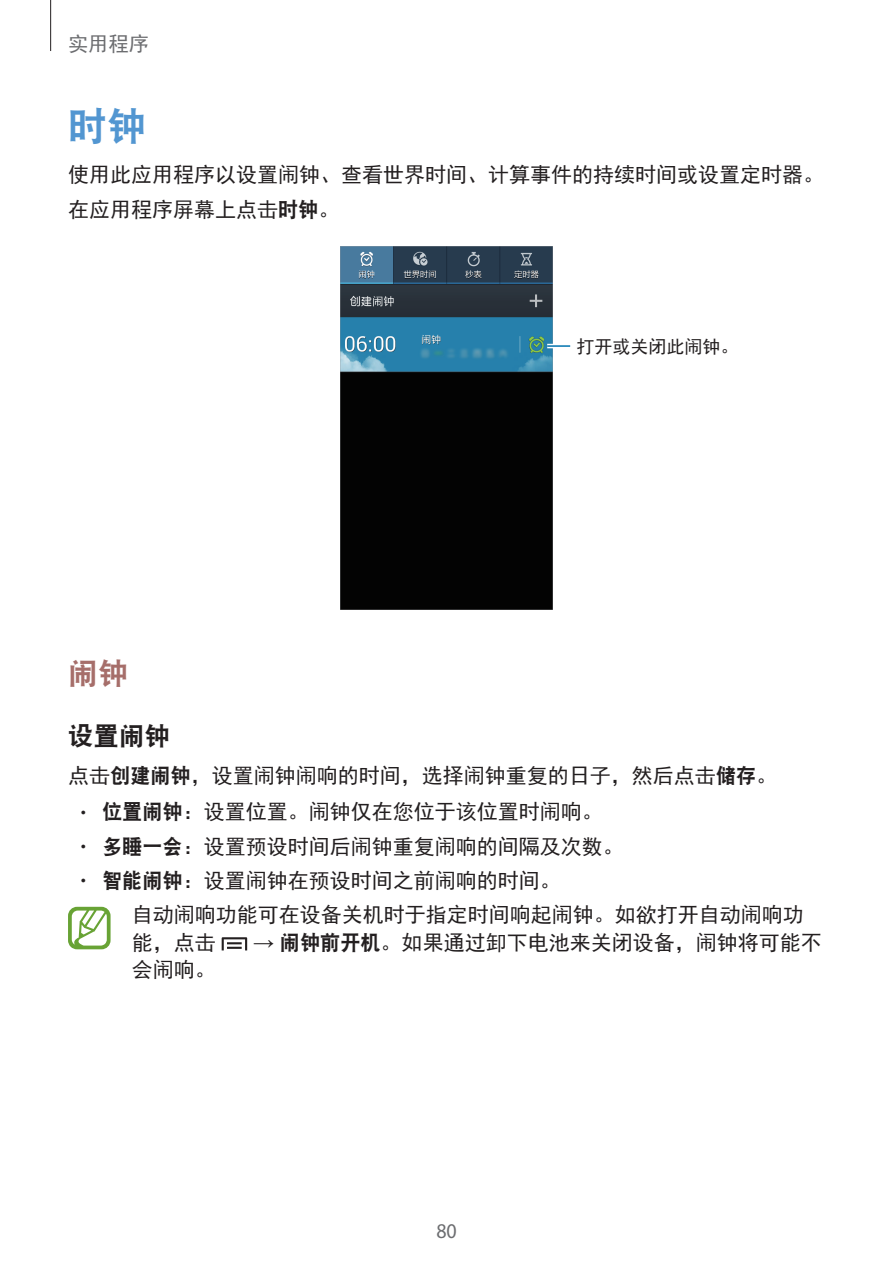
<style>
.page{position:relative;width:893px;height:1263px;background:#fff}
.page>*{position:absolute;margin:0;border:0;box-sizing:border-box;transform-origin:0 0}
.t1{font:39px "DF Hei W9";color:#5296d1}
.t2{font:30px "DF Hei W9";color:#a66e6a}
.t3{font:25.5px "DF Hei W9";color:#231f20}
.t4{font:21px/34.2px "Sim Hei";color:#231f20}
.t5{font:21px "Myriad Pro";color:#6c6d70;scale:.95 1}
.t6{font:20.25px "Sim Hei";color:#6c6d70}
.t7{font:18px "Sim Hei";color:#231f20}
.s1{font-family:"DF Hei W9"}
.s2{font-family:"Myriad Pro";font-weight:300}
.s3{font-family:"Arial"}
</style>
<div class="page">
<hr style="left:50px;top:0;width:1px;height:51px;background:#231f20">
<img style="left:340px;top:246px;width:213px;height:363px">
<hr style="left:547px;top:344px;width:23px;height:4px;background:#fff">
<hr style="left:547px;top:345px;width:23px;height:2px;background:#0073ae">
<svg style="left:68px;top:907px;width:43px;height:42px"></svg>
<svg style="left:222px;top:937px;width:25px;height:13px"></svg>
<p class="t6" style="left:68px;top:33px;width:82px">实用程序</p>
<h1 class="t1" style="left:68px;top:106px;width:79px">时钟</h1>
<p class="t4" style="left:68px;top:158px;width:758px">使用此应用程序以设置闹钟、查看世界时间、计算事件的持续时间或设置定时器。在应用程序屏幕上点击<span class="s1">时钟</span>。</p>
<p class="t7" style="left:576px;top:337px;width:163px">打开或关闭此闹钟。</p>
<h2 class="t2" style="left:68px;top:658px;width:61px">闹钟</h2>
<p class="t3" style="left:68px;top:723px;width:103px">设置闹钟</p>
<p class="t4" style="left:68px;top:759px;width:710px">点击<span class="s1">创建闹钟</span>，设置闹钟闹响的时间，选择闹钟重复的日子，然后点击<span class="s1">储存</span>。</p>
<p class="t4" style="left:81px;top:795px;width:523px"><span class="s2">•</span> <span class="s1">位置闹钟</span>：设置位置。闹钟仅在您位于该位置时闹响。</p>
<p class="t4" style="left:81px;top:829px;width:544px"><span class="s2">•</span> <span class="s1">多睡一会</span>：设置预设时间后闹钟重复闹响的间隔及次数。</p>
<p class="t4" style="left:132px;top:863px;width:674px;text-indent:-51px"><span class="s2">•</span> <span class="s1">智能闹钟</span>：设置闹钟在预设时间之前闹响的时间。<br>自动闹响功能可在设备关机时于指定时间响起闹钟。如欲打开自动闹响功</p>
<p class="t4" style="left:132px;top:925px;width:85px">能，点击</p>
<p class="t4" style="left:253px;top:925px;width:570px"><span class="s3">→</span> <span class="s1">闹钟前开机</span>。如果通过卸下电池来关闭设备，闹钟将可能不</p>
<p class="t4" style="left:132px;top:953px;width:85px">会闹响。</p>
<p class="t5" style="left:436px;top:1218px;width:23px">80</p>
</div>
